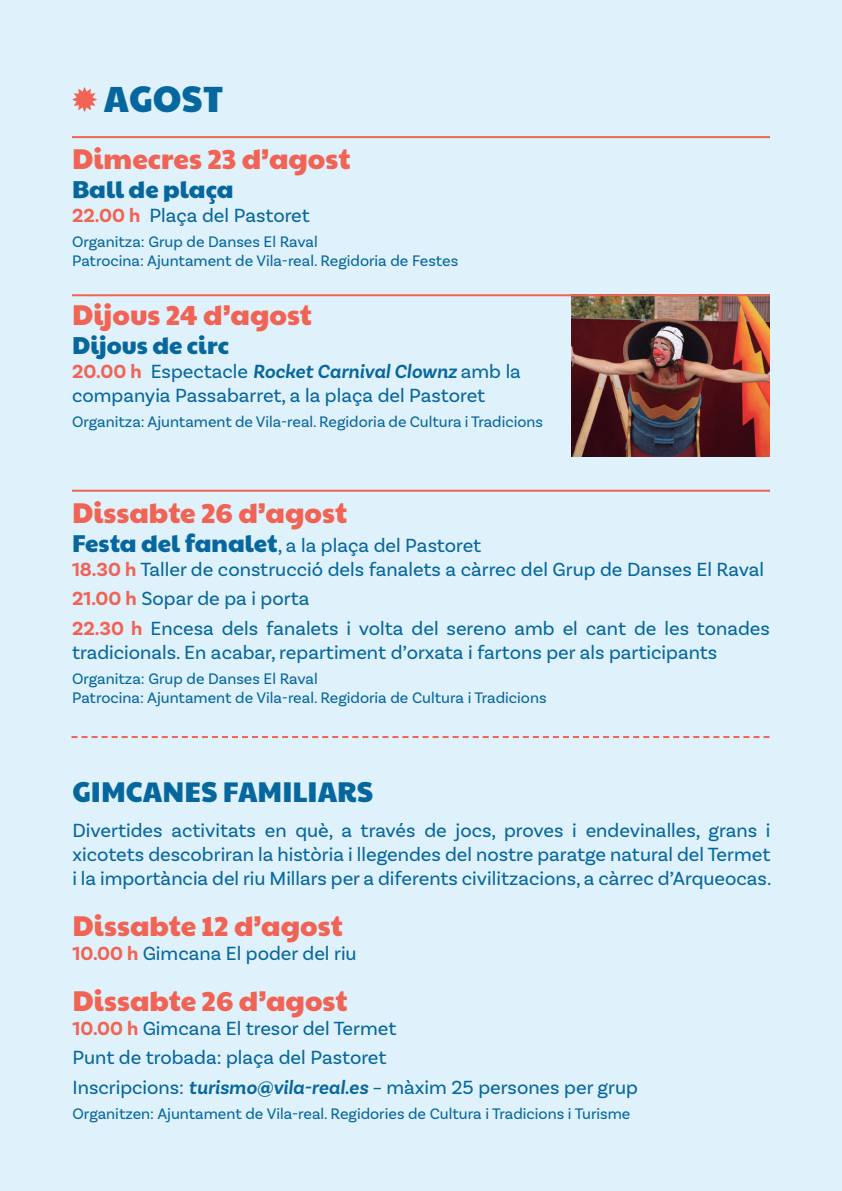
<style>
.page{position:relative;width:842px;height:1191px;background:#dff1fa}
.page>*{position:absolute;margin:0;border:0;box-sizing:border-box;transform-origin:0 0}
.t1{font:36px "Paytone One";color:#06679e}
.t2{font:28px "Paytone One";color:#f16355}
.t3{font:28px "Paytone One";color:#06679e}
.t4{font:24px "Paytone One";color:#06679e}
.t5{font:20px/24px "Basic Sans";color:#06679e}
.t6{font:16px/19.2px "Basic Sans";color:#06679e}
.s1{font-weight:700;color:#f16355}
.s2{font-weight:600;font-style:italic}
.s3{font-family:"Paytone One";font-size:24px}
</style>
<div class="page">
<svg style="left:72px;top:87px;width:25px;height:25px"></svg>
<hr style="left:72px;top:490px;width:698px;height:2px;background:#f16355">
<img style="left:571px;top:296px;width:199px;height:161px">
<hr style="left:72px;top:294px;width:698px;height:2px;background:#f16355">
<svg style="left:72px;top:736px;width:697px;height:2px"></svg>
<hr style="left:72px;top:136px;width:698px;height:2px;background:#f16355">
<h1 class="t1" style="left:104px;top:66px;width:121px">AGOST</h1>
<h2 class="t2" style="left:72px;top:134px;width:280px">Dimecres 23 d’agost</h2>
<p class="t4" style="left:72px;top:168px;width:163px">Ball de plaça</p>
<p class="t5" style="left:72px;top:203px;width:239px"><span class="s1">22.00 h</span> Plaça del Pastoret</p>
<p class="t6" style="left:72px;top:232px;width:388px">Organitza: Grup de Danses El Raval<br>Patrocina: Ajuntament de Vila-real. Regidoria de Festes</p>
<h2 class="t2" style="left:72px;top:290px;width:242px">Dijous 24 d’agost</h2>
<p class="t4" style="left:72px;top:324px;width:159px">Dijous de circ</p>
<p class="t5" style="left:72px;top:359px;width:450px"><span class="s1">20.00 h</span> Espectacle <span class="s2">Rocket Carnival Clownz</span> amb la companyia Passabarret, a la plaça del Pastoret</p>
<p class="t6" style="left:72px;top:412px;width:473px">Organitza: Ajuntament de Vila-real. Regidoria de Cultura i Tradicions</p>
<h2 class="t2" style="left:72px;top:487px;width:277px">Dissabte 26 d’agost</h2>
<p class="t5" style="left:72px;top:533px;width:693px"><span class="s3">Festa del fanalet</span>, a la plaça del Pastoret<br><span class="s1">18.30 h</span> Taller de construcció dels fanalets a càrrec del Grup de Danses El Raval</p>
<p class="t5" style="left:72px;top:584px;width:699px;line-height:29.6px"><span class="s1">21.00 h</span> Sopar de pa i porta<br><span class="s1">22.30 h</span> Encesa dels fanalets i volta del sereno amb el cant de les tonades</p>
<p class="t5" style="left:72px;top:640px;width:647px">tradicionals. En acabar, repartiment d’orxata i fartons per als participants</p>
<p class="t6" style="left:72px;top:669px;width:476px">Organitza: Grup de Danses El Raval<br>Patrocina: Ajuntament de Vila-real. Regidoria de Cultura i Tradicions</p>
<h2 class="t3" style="left:72px;top:766px;width:302px">GIMCANES FAMILIARS</h2>
<p class="t5" style="left:72px;top:818px;width:700px;text-align:justify">Divertides activitats en què, a través de jocs, proves i endevinalles, grans i xicotets descobriran la història i llegendes del nostre paratge natural del Termet i la importància del riu Millars per a diferents civilitzacions, a càrrec d’Arqueocas.</p>
<h2 class="t2" style="left:72px;top:900px;width:272px">Dissabte 12 d’agost</h2>
<p class="t5" style="left:72px;top:941px;width:286px"><span class="s1">10.00 h</span> Gimcana El poder del riu</p>
<h2 class="t2" style="left:72px;top:975px;width:277px">Dissabte 26 d’agost</h2>
<p class="t5" style="left:72px;top:1013px;width:567px;line-height:29.6px"><span class="s1">10.00 h</span> Gimcana El tresor del Termet<br>Punt de trobada: plaça del Pastoret<br>Inscripcions: <span class="s2">turismo@vila-real.es</span> – màxim 25 persones per grup</p>
<p class="t6" style="left:72px;top:1103px;width:559px">Organitzen: Ajuntament de Vila-real. Regidories de Cultura i Tradicions i Turisme</p>
</div>
